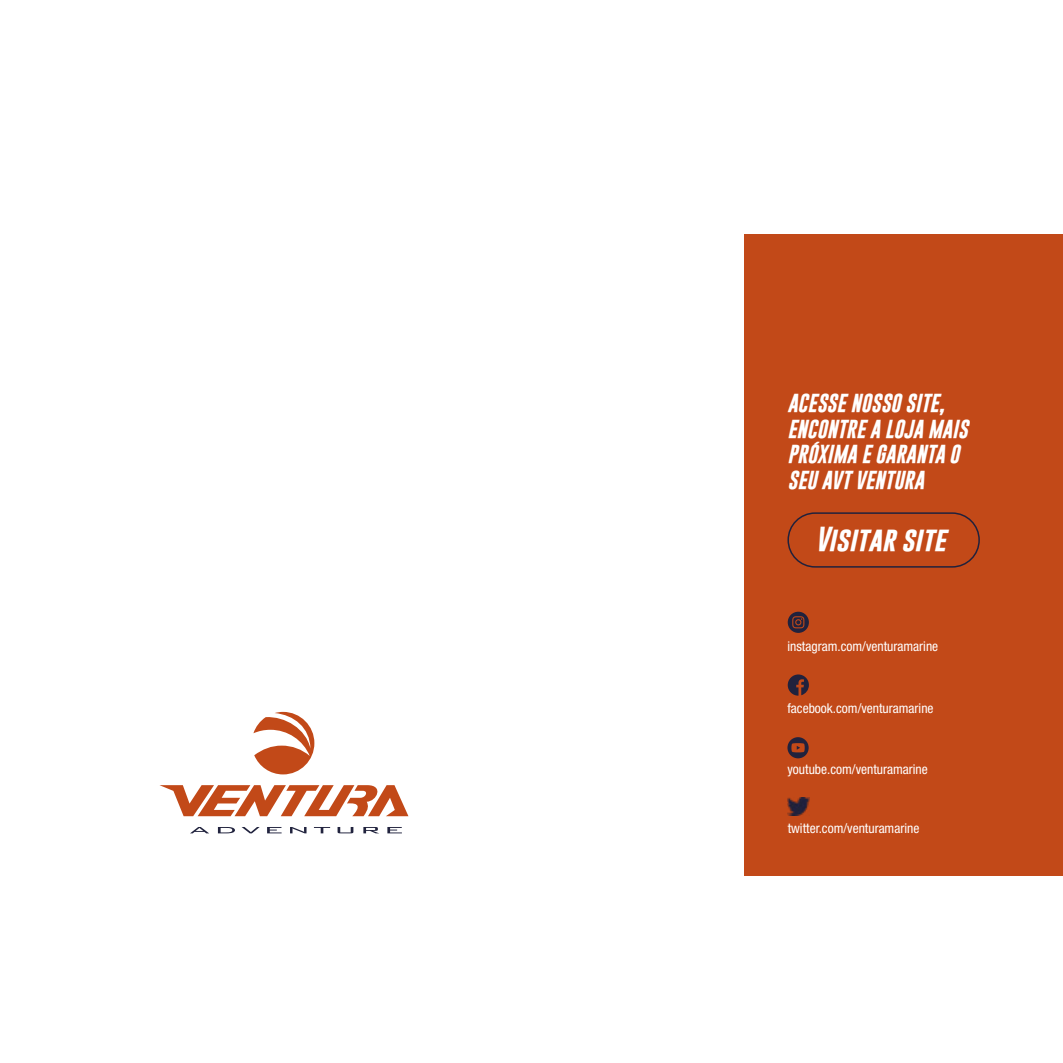
<style>
.page{position:relative;width:1063px;height:1063px;background:#fff}
.page>*{position:absolute;margin:0;border:0;box-sizing:border-box;transform-origin:0 0}
.t1{font:italic 700 25.2px "Gobold";color:#fff}
.t2{font:italic 700 18.9px/25.5px "Gobold";color:#fff}
.t3{font:condensed 13.5px "Helvetica Neue LT Std";color:#fff}
</style>
<div class="page">
<div style="left:744px;top:234px;width:319px;height:642px;background:#c24918"></div>
<svg style="left:253px;top:712px;width:61px;height:62px"></svg>
<svg style="left:159px;top:785px;width:249px;height:31px"></svg>
<svg style="left:190px;top:827px;width:19px;height:6px"></svg>
<svg style="left:218px;top:827px;width:17px;height:6px"></svg>
<svg style="left:242px;top:827px;width:18px;height:6px"></svg>
<svg style="left:267px;top:827px;width:15px;height:6px"></svg>
<svg style="left:290px;top:827px;width:17px;height:6px"></svg>
<svg style="left:314px;top:827px;width:16px;height:6px"></svg>
<svg style="left:338px;top:827px;width:15px;height:6px"></svg>
<svg style="left:363px;top:827px;width:15px;height:6px"></svg>
<svg style="left:387px;top:827px;width:15px;height:6px"></svg>
<svg style="left:788px;top:612px;width:21px;height:21px"></svg>
<svg style="left:788px;top:674px;width:21px;height:22px"></svg>
<svg style="left:787px;top:737px;width:22px;height:21px"></svg>
<img style="left:788px;top:798px;width:21px;height:17px">
<div style="left:787px;top:512px;width:193px;height:56px;border:2px solid #21213c;border-radius:27px"></div>
<h2 class="t2" style="left:787px;top:390px;width:182px">ACESSE NOSSO SITE,<br>ENCONTRE A LOJA MAIS<br>PRÓXIMA E GARANTA O<br>SEU AVT VENTURA</h2>
<h1 class="t1" style="left:815px;top:522px;width:132px">Visitar site</h1>
<p class="t3" style="left:787px;top:638px;width:152px">instagram.com/venturamarine</p>
<p class="t3" style="left:787px;top:701px;width:148px">facebook.com/venturamarine</p>
<p class="t3" style="left:787px;top:761px;width:142px">youtube.com/venturamarine</p>
<p class="t3" style="left:788px;top:821px;width:133px">twitter.com/venturamarine</p>
</div>
